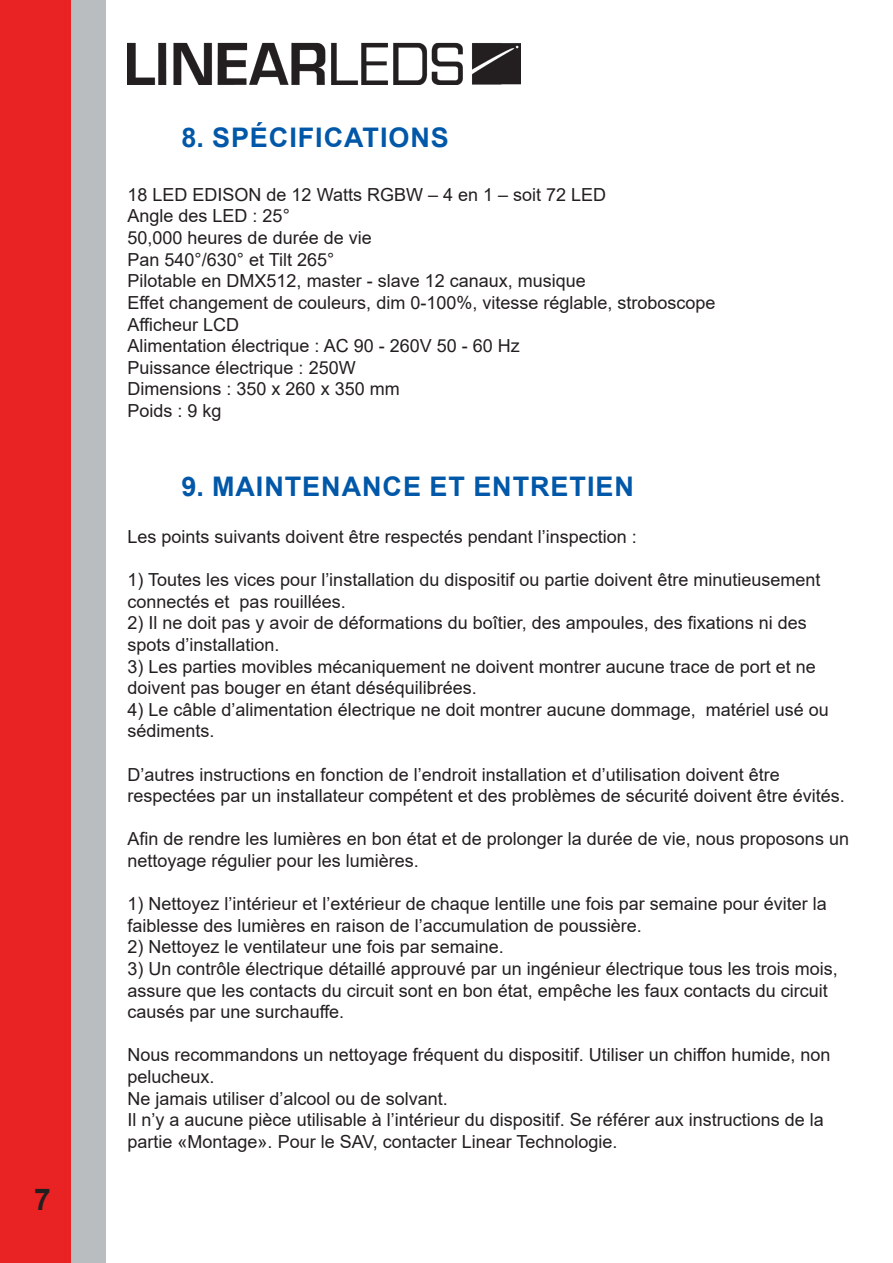
<style>
.page{position:relative;width:893px;height:1263px;background:#fff}
.page>*{position:absolute;margin:0;border:0;box-sizing:border-box;transform-origin:0 0}
.t1{font:700 30px "Arial";color:#231f20}
.ST_01{font:700 27px "Arial";letter-spacing:.035em;color:#0157a8}
.t2{font:18px/21.6px "Arial";color:#231f20}
</style>
<div class="page">
<div style="left:0;top:0;width:73px;height:1263px;background:#e92323"></div>
<div style="left:72px;top:0;width:34px;height:1263px;background:#babdc0"></div>
<img style="left:128px;top:42px;width:393px;height:43px">
<h1 class="t1" style="left:34px;top:1178px;width:18px">7</h1>
<p class="ST_01" style="left:182px;top:119px;width:269px">8. SPÉCIFICATIONS</p>
<p class="t2" style="left:128px;top:184px;width:480px">18 LED EDISON de 12 Watts RGBW – 4 en 1 – soit 72 LED</p>
<p class="t2" style="left:128px;top:205px;width:164px">Angle des LED : 25°</p>
<p class="t2" style="left:128px;top:227px;width:246px">50,000 heures de durée de vie</p>
<p class="t2" style="left:128px;top:248px;width:208px">Pan 540°/630° et Tilt 265°</p>
<p class="t2" style="left:128px;top:270px;width:460px">Pilotable en DMX512, master - slave 12 canaux, musique</p>
<p class="t2" style="left:128px;top:292px;width:589px">Effet changement de couleurs, dim 0-100%, vitesse réglable, stroboscope</p>
<p class="t2" style="left:128px;top:313px;width:113px">Afficheur LCD</p>
<p class="t2" style="left:128px;top:335px;width:394px">Alimentation électrique : AC 90 - 260V 50 - 60 Hz</p>
<p class="t2" style="left:128px;top:356px;width:230px">Puissance électrique : 250W</p>
<p class="t2" style="left:128px;top:378px;width:274px">Dimensions : 350 x 260 x 350 mm</p>
<p class="t2" style="left:128px;top:400px;width:96px">Poids : 9 kg</p>
<p class="ST_01" style="left:182px;top:467px;width:454px">9. MAINTENANCE ET ENTRETIEN</p>
<p class="t2" style="left:128px;top:526px;width:511px">Les points suivants doivent être respectés pendant l’inspection :</p>
<p class="t2" style="left:128px;top:569px;width:694px">1) Toutes les vices pour l’installation du dispositif ou partie doivent être minutieusement connectés et pas rouillées.</p>
<p class="t2" style="left:128px;top:612px;width:681px">2) Il ne doit pas y avoir de déformations du boîtier, des ampoules, des fixations ni des spots d’installation.</p>
<p class="t2" style="left:128px;top:655px;width:690px">3) Les parties movibles mécaniquement ne doivent montrer aucune trace de port et ne doivent pas bouger en étant déséquilibrées.</p>
<p class="t2" style="left:128px;top:698px;width:703px">4) Le câble d’alimentation électrique ne doit montrer aucune dommage, matériel usé ou sédiments.</p>
<p class="t2" style="left:128px;top:763px;width:719px">D’autres instructions en fonction de l’endroit installation et d’utilisation doivent être respectées par un installateur compétent et des problèmes de sécurité doivent être évités.</p>
<p class="t2" style="left:128px;top:828px;width:723px">Afin de rendre les lumières en bon état et de prolonger la durée de vie, nous proposons un nettoyage régulier pour les lumières.</p>
<p class="t2" style="left:128px;top:893px;width:701px">1) Nettoyez l’intérieur et l’extérieur de chaque lentille une fois par semaine pour éviter la faiblesse des lumières en raison de l’accumulation de poussière.</p>
<p class="t2" style="left:128px;top:936px;width:378px">2) Nettoyez le ventilateur une fois par semaine.</p>
<p class="t2" style="left:128px;top:958px;width:712px">3) Un contrôle électrique détaillé approuvé par un ingénieur électrique tous les trois mois, assure que les contacts du circuit sont en bon état, empêche les faux contacts du circuit causés par une surchauffe.</p>
<p class="t2" style="left:128px;top:1044px;width:704px">Nous recommandons un nettoyage fréquent du dispositif. Utiliser un chiffon humide, non pelucheux.</p>
<p class="t2" style="left:128px;top:1087px;width:322px">Ne jamais utiliser d’alcool ou de solvant.</p>
<p class="t2" style="left:128px;top:1109px;width:698px">Il n’y a aucune pièce utilisable à l’intérieur du dispositif. Se référer aux instructions de la partie «Montage». Pour le SAV, contacter Linear Technologie.</p>
</div>
